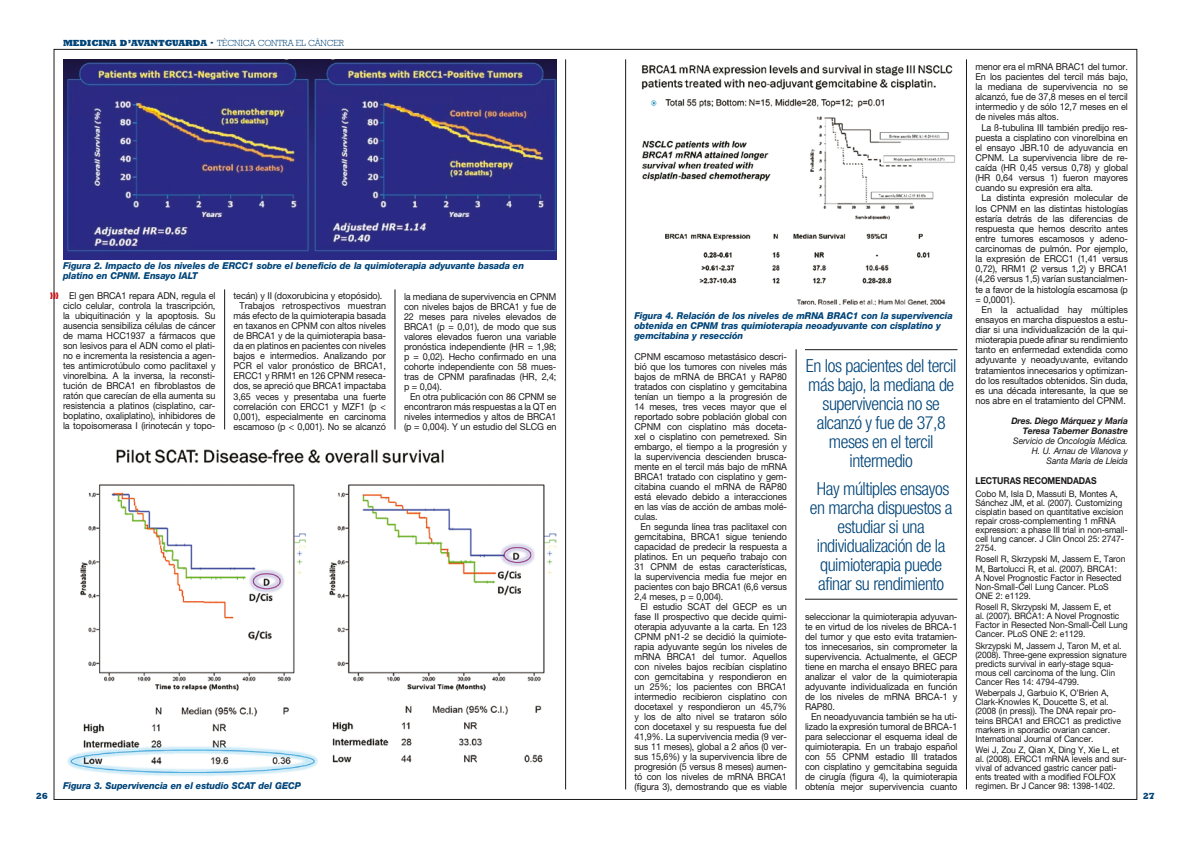
<style>
.page{position:relative;width:1191px;height:842px;background:#fff}
.page>*{position:absolute;margin:0;border:0;box-sizing:border-box;transform-origin:0 0}
.t1{font:300 condensed 18px/19px "Helvetica Neue LT Pro";letter-spacing:-.025em;color:#004478;text-align:center}
.t2{font:9.5px/10px "Helvetica Neue LT Pro";letter-spacing:-.01em;color:#1b1819;text-align:justify;scale:.95 1}
.t3{font:italic 800 9.5px/10px "Helvetica Neue LT Pro";letter-spacing:-.01em;color:#004478;scale:.95 1}
.t4{font:700 9.5px "Helvetica Neue LT Pro";letter-spacing:-.01em;color:#1b1819;scale:.9 1}
.t5{font:9.5px "Zapf Dingbats";color:#cb1017;scale:.75 1}
.t6{font:9px/9.1px "Helvetica Neue LT Pro";letter-spacing:-.01em;color:#1b1819;scale:.95 1}
.t7{font:italic 9px/10.1px "Helvetica Neue LT Pro";letter-spacing:-.01em;color:#1b1819;text-align:right;scale:.95 1}
.t8{font:800 9px "Rockwell";letter-spacing:-.01em;color:#004478}
.t9{font:italic 700 9px/10.1px "Helvetica Neue LT Pro";letter-spacing:-.01em;color:#1b1819;text-align:right;scale:.95 1}
.s1{font-weight:300}
</style>
<div class="page">
<hr style="left:224px;top:289px;width:1px;height:140px;background:#1b1819">
<hr style="left:395px;top:289px;width:1px;height:140px;background:#1b1819">
<hr style="left:565px;top:59px;width:1px;height:730px;background:#1b1819">
<hr style="left:625px;top:59px;width:1px;height:730px;background:#1b1819">
<hr style="left:796px;top:349px;width:1px;height:440px;background:#1b1819">
<hr style="left:966px;top:59px;width:1px;height:730px;background:#1b1819">
<img style="left:63px;top:59px;width:493px;height:200px">
<img style="left:67px;top:449px;width:489px;height:327px">
<img style="left:641px;top:64px;width:314px;height:240px">
<hr style="left:805px;top:349px;width:152px;height:1px;background:#1b1819">
<hr style="left:805px;top:599px;width:152px;height:1px;background:#1b1819">
<p class="t8" style="left:63px;top:38px;width:282px">MEDICINA D’AVANTGUARDA · <span class="s1">TÈCNICA CONTRA EL CÀNCER</span></p>
<p class="t2" style="left:975px;top:61px;width:162px">menor era el mRNA BRAC1 del tumor.<br>En los pacientes del tercil más bajo, la mediana de supervivencia no se alcanzó, fue de 37,8 meses en el tercil intermedio y de sólo 12,7 meses en el de niveles más altos.</p>
<p class="t2" style="left:975px;top:122px;width:162px;text-indent:6px">La ß-tubulina III también predijo res&shy;puesta a cisplatino con vinorelbina en el ensayo JBR.10 de adyuvancia en CPNM. La supervivencia libre de re&shy;caída (HR 0,45 versus 0,78) y global (HR 0,64 versus 1) fueron mayores cuando su expresión era alta.</p>
<p class="t2" style="left:975px;top:193px;width:162px;text-indent:6px">La distinta expresión molecular de los CPNM en las distintas histologías estaría detrás de las diferencias de respuesta que hemos descrito antes entre tumores escamosos y adeno&shy;carcinomas de pulmón. Por ejemplo, la expresión de ERCC1 (1,41 versus 0,72), RRM1 (2 versus 1,2) y BRCA1 (4,26 versus 1,5) varían sustancialmen&shy;te a favor de la histología escamosa (p = 0,0001).</p>
<p class="t2" style="left:975px;top:304px;width:162px;text-indent:6px">En la actualidad hay múltiples ensayos en marcha dispuestos a estu&shy;diar si una individualización de la qui&shy;mioterapia puede afinar su rendimiento tanto en enfermedad extendida como adyuvante y neoadyuvante, evitando tratamientos innecesarios y optimizan&shy;do los resultados obtenidos. Sin duda, es una década interesante, la que se nos abre en el tratamiento del CPNM.</p>
<p class="t9" style="left:1011px;top:415px;width:124px">Dres. Diego Márquez y María<br>Teresa Taberner Bonastre</p>
<p class="t7" style="left:1013px;top:436px;width:122px">Servicio de Oncología Médica.<br>H. U. Arnau de Vilanova y<br>Santa Maria de Lleida</p>
<p class="t4" style="left:975px;top:475px;width:39px">LECTURAS</p>
<p class="t4" style="left:1023px;top:475px;width:8px">RECO</p>
<p class="t4" style="left:1047px;top:475px;width:29px">MENDADAS</p>
<p class="t6" style="left:975px;top:489px;width:162px">Cobo M, Isla D, Massuti B, Montes A, Sánchez JM, et al. (2007). Customizing cisplatin based on quantitative excision repair cross-complementing 1 mRNA expression: a phase III trial in non-small&shy;cell lung cancer. J Clin Oncol 25: 2747- 2754.</p>
<p class="t6" style="left:975px;top:554px;width:159px">Rosell R, Skrzypski M, Jassem E, Taron<br>M, Bartolucci R, et al. (2007). BRCA1:<br>A Novel Prognostic Factor in Resected<br>Non-Small-Cell Lung Cancer. PLoS<br>ONE 2: e1129.</p>
<p class="t6" style="left:975px;top:602px;width:162px">Rosell R, Skrzypski M, Jassem E, et<br>al. (2007). BRCA1: A Novel Prognostic Factor in Resected Non-Small-Cell Lung Cancer. PLoS ONE 2: e1129.</p>
<p class="t6" style="left:975px;top:641px;width:161px">Skrzypski M, Jassem J, Taron M, et al. (2008). Three-gene expression signature predicts survival in early-stage squa&shy;mous cell carcinoma of the lung. Clin Cancer Res 14: 4794-4799.</p>
<p class="t6" style="left:975px;top:688px;width:155px">Weberpals J, Garbuio K, O’Brien A, Clark-Knowles K, Doucette S, et al. (2008 (in press)). The DNA repair pro&shy;teins BRCA1 and ERCC1 as predictive markers in sporadic ovarian cancer.<br>International Journal of Cancer.</p>
<p class="t6" style="left:975px;top:745px;width:161px">Wei J, Zou Z, Qian X, Ding Y, Xie L, et al. (2008). ERCC1 mRNA levels and sur&shy;vival of advanced gastric cancer pati&shy;ents treated with a modified FOLFOX regimen. Br J Cancer 98: 1398-1402.</p>
<p class="t3" style="left:63px;top:261px;width:487px">Figura 2. Impacto de los niveles de ERCC1 sobre el beneficio de la quimioterapia adyuvante basada en platino en CPNM. Ensayo IALT</p>
<p class="t2" style="left:63px;top:291px;width:162px;text-indent:6px">El gen BRCA1 repara ADN, regula el ciclo celular, controla la trascripción, la ubiquitinación y la apoptosis. Su ausencia sensibiliza células de cáncer de mama HCC1937 a fármacos que son lesivos para el ADN como el plati&shy;no e incrementa la resistencia a agen&shy;tes antimicrotúbulo como paclitaxel y vinorelbina. A la inversa, la reconsti&shy;tución de BRCA1 en fibroblastos de ratón que carecían de ella aumenta su resistencia a platinos (cisplatino, car&shy;boplatino, oxaliplatino), inhibidores de la topoisomerasa I (irinotecán y topo-</p>
<p class="t2" style="left:233px;top:291px;width:158px">tecán) y II (doxorubicina y etopósido).</p>
<p class="t2" style="left:404px;top:291px;width:162px">la mediana de supervivencia en CPNM con niveles bajos de BRCA1 y fue de 22 meses para niveles elevados de BRCA1 (p = 0,01), de modo que sus valores elevados fueron una variable pronóstica independiente (HR = 1,98; p = 0,02). Hecho confirmado en una cohorte independiente con 58 mues&shy;tras de CPNM parafinadas (HR, 2,4; p = 0,04).</p>
<p class="t2" style="left:404px;top:391px;width:162px;text-indent:6px">En otra publicación con 86 CPNM se encontraron más respuestas a la QT en niveles intermedios y altos de BRCA1 (p = 0,004). Y un estudio del SLCG en</p>
<p class="t5" style="left:50px;top:292px;width:13px">→→→</p>
<p class="t2" style="left:239px;top:301px;width:156px">Trabajos retrospectivos muestran</p>
<p class="t2" style="left:233px;top:311px;width:162px">más efecto de la quimioterapia basada</p>
<p class="t2" style="left:233px;top:321px;width:162px">en taxanos en CPNM con altos niveles</p>
<p class="t2" style="left:233px;top:331px;width:162px">de BRCA1 y de la quimioterapia basa-</p>
<p class="t2" style="left:233px;top:341px;width:162px">da en platinos en pacientes con niveles</p>
<p class="t2" style="left:233px;top:351px;width:162px">bajos e intermedios. Analizando por</p>
<p class="t2" style="left:233px;top:361px;width:162px">PCR el valor pronóstico de BRCA1,</p>
<p class="t2" style="left:233px;top:371px;width:162px">ERCC1 y RRM1 en 126 CPNM reseca-</p>
<p class="t2" style="left:233px;top:381px;width:162px">dos, se apreció que BRCA1 impactaba</p>
<p class="t2" style="left:233px;top:391px;width:162px">3,65 veces y presentaba una fuerte</p>
<p class="t2" style="left:233px;top:401px;width:162px">correlación con ERCC1 y MZF1 (p &lt;</p>
<p class="t2" style="left:233px;top:411px;width:162px">0,001), especialmente en carcinoma</p>
<p class="t2" style="left:233px;top:421px;width:162px">escamoso (p &lt; 0,001). No se alcanzó</p>
<p class="t3" style="left:634px;top:311px;width:337px">Figura 4. Relación de los niveles de mRNA BRAC1 con la supervivencia obtenida en CPNM tras quimioterapia neoadyuvante con cisplatino y gemcitabina y resección</p>
<h1 class="t1" style="left:806px;top:356px;width:152px">En los pacientes del tercil más bajo, la mediana de supervivencia no se alcanzó y fue de 37,8 meses en el tercil intermedio</h1>
<h1 class="t1" style="left:809px;top:479px;width:144px">Hay múltiples ensayos en marcha dispuestos a estudiar si una individualización de la quimioterapia puede afinar su rendimiento</h1>
<p class="t2" style="left:634px;top:351px;width:162px">CPNM escamoso metastásico descri&shy;bió que los tumores con niveles más bajos de mRNA de BRCA1 y RAP80 tratados con cisplatino y gemcitabina tenían un tiempo a la progresión de 14 meses, tres veces mayor que el reportado sobre población global con CPNM con cisplatino más doceta&shy;xel o cisplatino con pemetrexed. Sin embargo, el tiempo a la progresión y la supervivencia descienden brusca&shy;mente en el tercil más bajo de mRNA BRCA1 tratado con cisplatino y gem&shy;citabina cuando el mRNA de RAP80 está elevado debido a interacciones en las vías de acción de ambas molé&shy;culas.</p>
<p class="t2" style="left:634px;top:521px;width:162px;text-indent:6px">En segunda línea tras paclitaxel con gemcitabina, BRCA1 sigue teniendo capacidad de predecir la respuesta a platinos. En un pequeño trabajo con 31 CPNM de estas características, la supervivencia media fue mejor en pacientes con bajo BRCA1 (6,6 versus 2,4 meses, p = 0,004).</p>
<p class="t2" style="left:634px;top:601px;width:162px;text-indent:6px">El estudio SCAT del GECP es un fase II prospectivo que decide quimi&shy;oterapia adyuvante a la carta. En 123<br>CPNM pN1-2 se decidió la quimiote&shy;rapia adyuvante según los niveles de mRNA BRCA1 del tumor. Aquellos con niveles bajos recibían cisplatino con gemcitabina y respondieron en un 25%; los pacientes con BRCA1 intermedio recibieron cisplatino con docetaxel y respondieron un 45,7% y los de alto nivel se trataron sólo con docetaxel y su respuesta fue del 41,9%. La supervivencia media (9 ver&shy;sus 11 meses), global a 2 años (0 ver&shy;sus 15,6%) y la supervivencia libre de progresión (5 versus 8 meses) aumen&shy;tó con los niveles de mRNA BRCA1 (figura 3), demostrando que es viable</p>
<p class="t2" style="left:805px;top:611px;width:162px">seleccionar la quimioterapia adyuvan&shy;te en virtud de los niveles de BRCA-1 del tumor y que esto evita tratamien&shy;tos innecesarios, sin comprometer la supervivencia. Actualmente, el GECP tiene en marcha el ensayo BREC para analizar el valor de la quimioterapia adyuvante individualizada en función de los niveles de mRNA BRCA-1 y RAP80.</p>
<p class="t2" style="left:805px;top:711px;width:162px;text-indent:6px">En neoadyuvancia también se ha uti&shy;lizado la expresión tumoral de BRCA-1 para seleccionar el esquema ideal de quimioterapia. En un trabajo español con 55 CPNM estadio III tratados con cisplatino y gemcitabina seguida de cirugía (figura 4), la quimioterapia obtenía mejor supervivencia cuanto</p>
<p class="t3" style="left:63px;top:781px;width:252px">Figura 3. Supervivencia en el estudio SCAT del GECP</p>
<p class="t8" style="left:36px;top:791px;width:14px">26</p>
<p class="t8" style="left:1143px;top:791px;width:14px">27</p>
</div>
